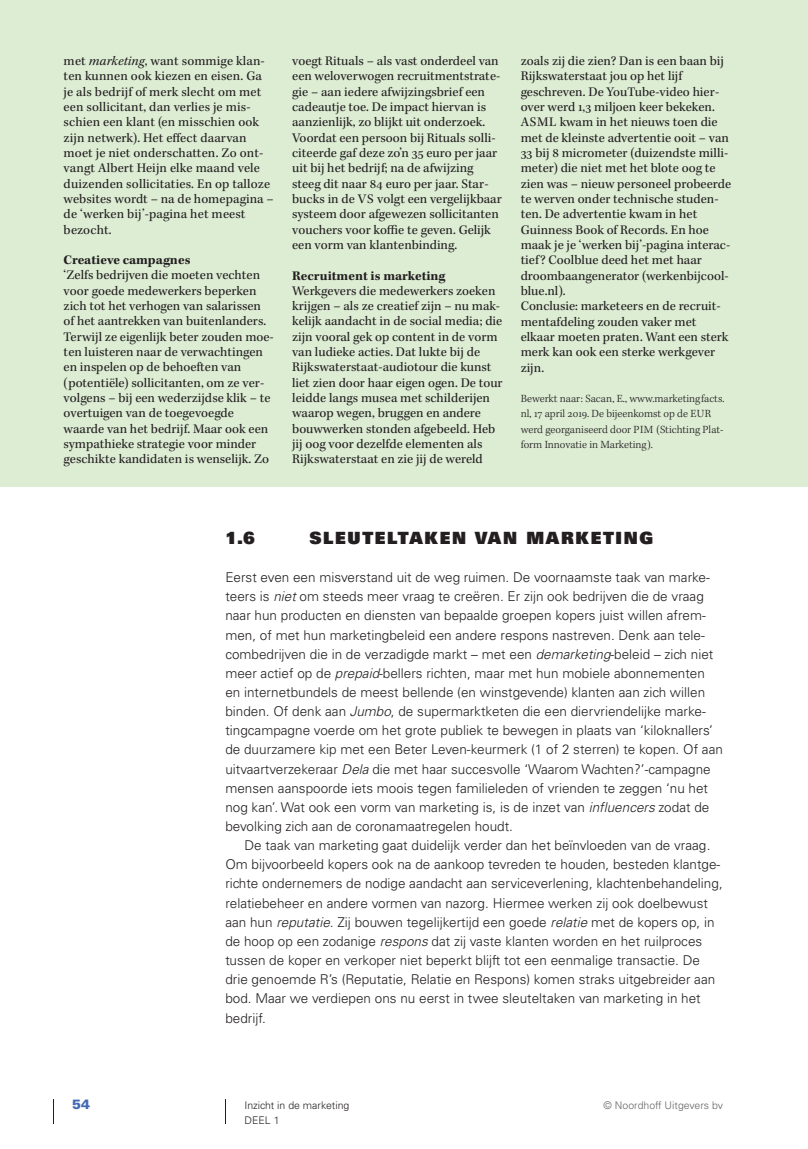
<style>
.page{position:relative;width:808px;height:1149px;background:#fff}
.page>*{position:absolute;margin:0;border:0;box-sizing:border-box;transform-origin:0 0}
.t1{font:16.8px "Univers LT Std X Black";letter-spacing:.1em;color:#231f20}
.t2{font:13.5px/15.3px "Kepler Std";color:#231f20}
.t3{font:300 13.5px/19.2px "Univers LT Std";color:#231f20}
.t4{font:700 13.5px "Kepler Std";color:#231f20}
.t5{font:900 13.5px "Univers LT Std";color:#426ab3}
.t6{font:300 11.25px/15.3px "Kepler Std";color:#231f20}
.t7{font:300 10.5px/15.3px "Univers LT Std";color:#231f20}
.t8{font:300 10.5px "Univers LT Std";color:#636466}
.s1{font-style:italic}
</style>
<div class="page">
<svg style="left:53px;top:1099px;width:1px;height:24px"></svg>
<svg style="left:225px;top:1099px;width:1px;height:24px"></svg>
<div style="left:0;top:0;width:808px;height:486px;background:#ddedd4"></div>
<p class="t2" style="left:64px;top:54px;width:212px">met <span class="s1">marketing</span>, want sommige klan&shy;ten kunnen ook kiezen en eisen. Ga je als bedrijf of merk slecht om met een sollicitant, dan verlies je mis&shy;schien een klant (en misschien ook zijn netwerk). Het effect daarvan moet je niet onderschatten. Zo ont&shy;vangt Albert Heijn elke maand vele duizenden sollicitaties. En op talloze websites wordt – na de homepagina – de ‘werken bij’-pagina het meest bezocht.</p>
<p class="t4" style="left:64px;top:254px;width:128px">Creatieve campagnes</p>
<p class="t2" style="left:64px;top:268px;width:212px">‘Zelfs bedrijven die moeten vechten voor goede medewerkers beperken zich tot het verhogen van salarissen of het aantrekken van buitenlanders.<br>Terwijl ze eigenlijk beter zouden moe&shy;ten luisteren naar de verwachtingen en inspelen op de behoeften van (potentiële) sollicitanten, om ze ver&shy;volgens – bij een wederzijdse klik – te overtuigen van de toegevoegde waarde van het bedrijf. Maar ook een sympathieke strategie voor minder geschikte kandidaten is wenselijk. Zo</p>
<p class="t2" style="left:292px;top:54px;width:211px">voegt Rituals – als vast onderdeel van een weloverwogen recruitmentstrate&shy;gie – aan iedere afwijzingsbrief een cadeautje toe. De impact hiervan is aanzienlijk, zo blijkt uit onderzoek.<br>Voordat een persoon bij Rituals solli&shy;citeerde gaf deze zo’n 35 euro per jaar uit bij het bedrijf; na de afwijzing steeg dit naar 84 euro per jaar. Star&shy;bucks in de VS volgt een vergelijkbaar systeem door afgewezen sollicitanten vouchers voor koffie te geven. Gelijk een vorm van klantenbinding.</p>
<p class="t4" style="left:292px;top:270px;width:155px">Recruitment is marketing</p>
<p class="t2" style="left:292px;top:284px;width:212px">Werkgevers die medewerkers zoeken krijgen – als ze creatief zijn – nu mak&shy;kelijk aandacht in de social media; die zijn vooral gek op content in de vorm van ludieke acties. Dat lukte bij de Rijkswaterstaat-audiotour die kunst liet zien door haar eigen ogen. De tour leidde langs musea met schilderijen waarop wegen, bruggen en andere bouwwerken stonden afgebeeld. Heb jij oog voor dezelfde elementen als Rijkswaterstaat en zie jij de wereld</p>
<p class="t2" style="left:521px;top:54px;width:212px">zoals zij die zien? Dan is een baan bij<br>Rijkswaterstaat jou op het lijf geschreven. De YouTube-video hier&shy;over werd 1,3 miljoen keer bekeken.<br>ASML kwam in het nieuws toen die met de kleinste advertentie ooit – van<br>33 bij 8 micrometer (duizendste milli&shy;meter) die niet met het blote oog te zien was – nieuw personeel probeerde te werven onder technische studen&shy;ten. De advertentie kwam in het<br>Guinness Book of Records. En hoe maak je je ‘werken bij’-pagina interac&shy;tief? Coolblue deed het met haar droombaangenerator (werkenbijcool&shy;blue.nl).<br>Conclusie: marketeers en de recruit&shy;mentafdeling zouden vaker met elkaar moeten praten. Want een sterk merk kan ook een sterke werkgever zijn.</p>
<p class="t6" style="left:521px;top:391px;width:205px">Bewerkt naar: Sacan, E., www.marketingfacts. nl, 17 april 2019. De bijeenkomst op de EUR werd georganiseerd door PIM (Stichting Plat&shy;form Innovatie in Marketing).</p>
<p class="t1" style="left:225px;top:530px;width:31px">1.6</p>
<p class="t1" style="left:309px;top:530px;width:345px">SLEUTELTAKEN VAN MARKETING</p>
<p class="t3" style="left:225px;top:568px;width:499px">Eerst even een misverstand uit de weg ruimen. De voornaamste taak van marke&shy;teers is <span class="s1">niet</span> om steeds meer vraag te creëren. Er zijn ook bedrijven die de vraag naar hun producten en diensten van bepaalde groepen kopers juist willen afrem&shy;men, of met hun marketingbeleid een andere respons nastreven. Denk aan tele&shy;combedrijven die in de verzadigde markt – met een <span class="s1">demarketing</span>-beleid – zich niet meer actief op de <span class="s1">prepaid</span>-bellers richten, maar met hun mobiele abonnementen en internetbundels de meest bellende (en winstgevende) klanten aan zich willen binden. Of denk aan <span class="s1">Jumbo</span>, de supermarktketen die een diervriendelijke marke&shy;tingcampagne voerde om het grote publiek te bewegen in plaats van ‘kiloknallers’ de duurzamere kip met een Beter Leven-keurmerk (1 of 2 sterren) te kopen. Of aan uitvaartverzekeraar <span class="s1">Dela</span> die met haar succesvolle ‘Waarom Wachten?’-campagne mensen aanspoorde iets moois tegen familieleden of vrienden te zeggen ‘nu het nog kan’. Wat ook een vorm van marketing is, is de inzet van <span class="s1">influencers</span> zodat de bevolking zich aan de coronamaatregelen houdt.</p>
<p class="t3" style="left:225px;top:836px;width:499px;text-indent:19px">De taak van marketing gaat duidelijk verder dan het beïnvloeden van de vraag.<br>Om bijvoorbeeld kopers ook na de aankoop tevreden te houden, besteden klantge&shy;richte ondernemers de nodige aandacht aan serviceverlening, klachtenbehandeling, relatiebeheer en andere vormen van nazorg. Hiermee werken zij ook doelbewust aan hun <span class="s1">reputatie</span>. Zij bouwen tegelijkertijd een goede <span class="s1">relatie</span> met de kopers op, in de hoop op een zodanige <span class="s1">respons</span> dat zij vaste klanten worden en het ruilproces tussen de koper en verkoper niet beperkt blijft tot een eenmalige transactie. De drie genoemde R’s (Reputatie, Relatie en Respons) komen straks uitgebreider aan bod. Maar we verdiepen ons nu eerst in twee sleuteltaken van marketing in het bedrijf.</p>
<p class="t5" style="left:72px;top:1097px;width:20px">54</p>
<p class="t8" style="left:604px;top:1100px;width:121px">© Noordhoff Uitgevers bv</p>
<p class="t7" style="left:244px;top:1097px;width:106px">Inzicht in de marketing<br>DEEL 1</p>
</div>
